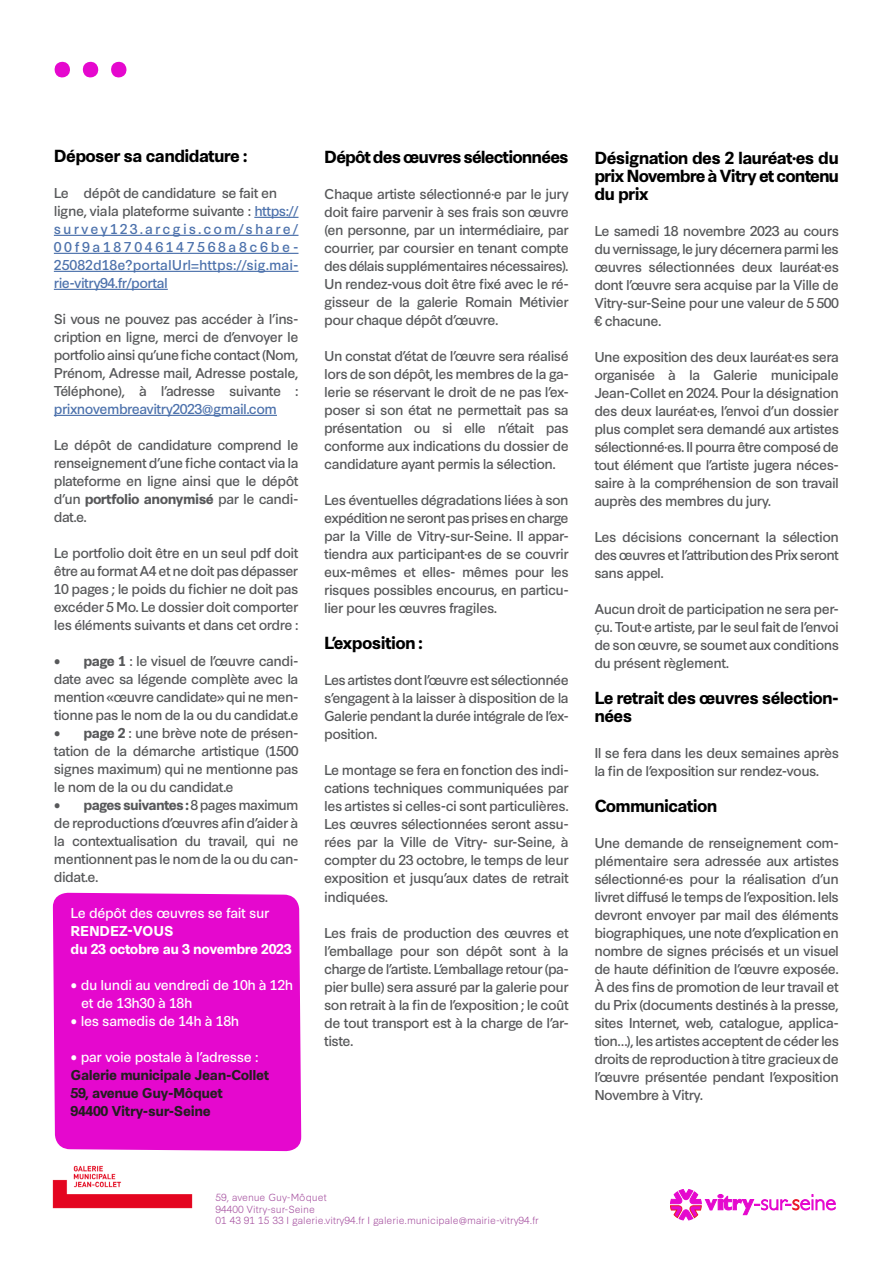
<style>
.page{position:relative;width:893px;height:1263px;background:#fff}
.page>*{position:absolute;margin:0;border:0;box-sizing:border-box;transform-origin:0 0}
.texte_anglais{font:700 16.5px/18px "Synthese";letter-spacing:-.045em;color:#000;text-align:justify}
.texte_anglais-2{font:13.5px/18px "Synthese";letter-spacing:-.04em;color:#57585a;text-align:justify}
.texte_anglais-3{font:13.5px/18px "Synthese";letter-spacing:-.005em;color:#4d72ac}
.t1{font:13.5px/18px "Synthese";letter-spacing:-.03em;color:#fff}
.t2{font:700 13.5px/18px "Synthese";letter-spacing:-.03em;color:#231f20}
.t3{font:700 13.5px "Synthese";letter-spacing:-.03em;color:#fff}
.t4{font:300 9.75px "Synthese";color:#a44e9e}
.s1{color:#57585a}
.s2{color:#4d72ac}
.s3{font-weight:700}
</style>
<div class="page">
<hr style="left:254px;top:217px;width:44px;height:1px;background:#4d72ac">
<hr style="left:54px;top:235px;width:244px;height:1px;background:#4d72ac">
<hr style="left:54px;top:253px;width:244px;height:1px;background:#4d72ac">
<hr style="left:54px;top:271px;width:244px;height:1px;background:#4d72ac">
<hr style="left:54px;top:289px;width:114px;height:1px;background:#4d72ac">
<hr style="left:54px;top:415px;width:223px;height:1px;background:#4d72ac">
<svg style="left:54px;top:61px;width:16px;height:17px"></svg>
<svg style="left:82px;top:61px;width:17px;height:17px"></svg>
<svg style="left:111px;top:61px;width:16px;height:17px"></svg>
<svg style="left:670px;top:1189px;width:166px;height:32px"></svg>
<div style="left:53px;top:893px;width:248px;height:258px;background:#e508ce"></div>
<img style="left:52px;top:1165px;width:141px;height:44px">
<p class="texte_anglais" style="left:54px;top:146px;width:195px">Déposer sa candidature :</p>
<p class="texte_anglais-3" style="left:54px;top:183px;width:246px"><span class="s1">Le dépôt de candidature se fait en ligne, viala plateforme suivante :</span> https:// survey123.arcgis.com/share/ 00f9a187046147568a8c6be-25082d18e?portalUrl=https://sig.mai&shy;rie-vitry94.fr/portal</p>
<p class="texte_anglais-2" style="left:54px;top:309px;width:246px">Si vous ne pouvez pas accéder à l’ins&shy;cription en ligne, merci de d’envoyer le portfolio ainsi qu’une fiche contact (Nom, Prénom, Adresse mail, Adresse postale, Téléphone), à l’adresse suivante : <span class="s2">prixnovembreavitry2023@gmail.com</span></p>
<p class="texte_anglais-2" style="left:54px;top:435px;width:246px">Le dépôt de candidature comprend le renseignement d’une fiche contact via la plateforme en ligne ainsi que le dépôt d’un <span class="s3">portfolio anonymisé</span> par le candi&shy;dat.e.</p>
<p class="texte_anglais-2" style="left:54px;top:543px;width:246px">Le portfolio doit être en un seul pdf doit être au format A4 et ne doit pas dépasser 10 pages ; le poids du fichier ne doit pas excéder 5 Mo. Le dossier doit comporter les éléments suivants et dans cet ordre :</p>
<p class="texte_anglais-2" style="left:54px;top:651px;width:246px">• <span class="s3">page 1</span> : le visuel de l’œuvre candi&shy;date avec sa légende complète avec la mention «œuvre candidate» qui ne men&shy;tionne pas le nom de la ou du candidat.e</p>
<p class="texte_anglais-2" style="left:54px;top:723px;width:246px">• <span class="s3">page 2</span> : une brève note de présen&shy;tation de la démarche artistique (1500 signes maximum) qui ne mentionne pas le nom de la ou du candidat.e</p>
<p class="texte_anglais-2" style="left:54px;top:795px;width:246px">• <span class="s3">pages suivantes :</span> 8 pages maximum de reproductions d’œuvres afin d’aider à la contextualisation du travail, qui ne mentionnent pas le nom de la ou du can&shy;didat.e.</p>
<p class="t1" style="left:71px;top:903px;width:200px">Le dépôt des œuvres se fait sur</p>
<p class="t3" style="left:71px;top:920px;width:105px">RENDEZ-VOUS</p>
<p class="t3" style="left:71px;top:938px;width:222px">du 23 octobre au 3 novembre 2023</p>
<p class="t1" style="left:81px;top:975px;width:214px;text-indent:-11px">• du lundi au vendredi de 10h à 12h et de 13h30 à 18h</p>
<p class="t1" style="left:71px;top:1011px;width:170px">• les samedis de 14h à 18h</p>
<p class="t1" style="left:71px;top:1047px;width:189px">• par voie postale à l’adresse :</p>
<p class="t2" style="left:71px;top:1065px;width:200px">Galerie municipale Jean-Collet<br>59, avenue Guy-Môquet<br>94400 Vitry-sur-Seine</p>
<p class="texte_anglais" style="left:324px;top:147px;width:246px">Dépôt des œuvres sélectionnées</p>
<p class="texte_anglais-2" style="left:324px;top:184px;width:246px">Chaque artiste sélectionné·e par le jury doit faire parvenir à ses frais son œuvre (en personne, par un intermédiaire, par courrier, par coursier en tenant compte des délais supplémentaires nécessaires).<br>Un rendez-vous doit être fixé avec le ré&shy;gisseur de la galerie Romain Métivier pour chaque dépôt d’œuvre.</p>
<p class="texte_anglais-2" style="left:324px;top:346px;width:246px">Un constat d’état de l’œuvre sera réalisé lors de son dépôt, les membres de la ga&shy;lerie se réservant le droit de ne pas l’ex&shy;poser si son état ne permettait pas sa présentation ou si elle n’était pas conforme aux indications du dossier de candidature ayant permis la sélection.</p>
<p class="texte_anglais-2" style="left:324px;top:490px;width:246px">Les éventuelles dégradations liées à son expédition ne seront pas prises en charge par la Ville de Vitry-sur-Seine. Il appar&shy;tiendra aux participant·es de se couvrir eux-mêmes et elles- mêmes pour les risques possibles encourus, en particu&shy;lier pour les œuvres fragiles.</p>
<p class="texte_anglais" style="left:324px;top:633px;width:100px">L’exposition :</p>
<p class="texte_anglais-2" style="left:324px;top:670px;width:246px">Les artistes dont l’œuvre est sélectionnée s’engagent à la laisser à disposition de la Galerie pendant la durée intégrale de l’ex&shy;position.</p>
<p class="texte_anglais-2" style="left:324px;top:760px;width:246px">Le montage se fera en fonction des indi&shy;cations techniques communiquées par les artistes si celles-ci sont particulières.<br>Les œuvres sélectionnées seront assu&shy;rées par la Ville de Vitry- sur-Seine, à compter du 23 octobre, le temps de leur exposition et jusqu’aux dates de retrait indiquées.</p>
<p class="texte_anglais-2" style="left:324px;top:922px;width:246px">Les frais de production des œuvres et l’emballage pour son dépôt sont à la charge de l’artiste. L’emballage retour (pa&shy;pier bulle) sera assuré par la galerie pour son retrait à la fin de l’exposition ; le coût de tout transport est à la charge de l’ar&shy;tiste.</p>
<p class="texte_anglais" style="left:594px;top:147px;width:246px">Désignation des 2 lauréat·es du prix Novembre à Vitry et contenu du prix</p>
<p class="texte_anglais-2" style="left:594px;top:221px;width:246px">Le samedi 18 novembre 2023 au cours du vernissage, le jury décernera parmi les œuvres sélectionnées deux lauréat·es dont l’œuvre sera acquise par la Ville de Vitry-sur-Seine pour une valeur de 5 500 € chacune.</p>
<p class="texte_anglais-2" style="left:594px;top:347px;width:246px">Une exposition des deux lauréat·es sera organisée à la Galerie municipale Jean-Collet en 2024. Pour la désignation des deux lauréat·es, l’envoi d’un dossier plus complet sera demandé aux artistes sélectionné·es. Il pourra être composé de tout élément que l’artiste jugera néces&shy;saire à la compréhension de son travail auprès des membres du jury.</p>
<p class="texte_anglais-2" style="left:594px;top:527px;width:246px">Les décisions concernant la sélection des œuvres et l’attribution des Prix seront sans appel.</p>
<p class="texte_anglais-2" style="left:594px;top:599px;width:246px">Aucun droit de participation ne sera per&shy;çu. Tout·e artiste, par le seul fait de l’envoi de son œuvre, se soumet aux conditions du présent règlement.</p>
<p class="texte_anglais" style="left:594px;top:687px;width:246px">Le retrait des œuvres sélection&shy;nées</p>
<p class="texte_anglais-2" style="left:594px;top:743px;width:246px">Il se fera dans les deux semaines après la fin de l’exposition sur rendez-vous.</p>
<p class="texte_anglais" style="left:594px;top:795px;width:125px">Communication</p>
<p class="texte_anglais-2" style="left:594px;top:833px;width:246px">Une demande de renseignement com&shy;plémentaire sera adressée aux artistes sélectionné·es pour la réalisation d’un livret diffusé le temps de l’exposition. Iels devront envoyer par mail des éléments biographiques, une note d’explication en nombre de signes précisés et un visuel de haute définition de l’œuvre exposée.<br>À des fins de promotion de leur travail et du Prix (documents destinés à la presse, sites Internet, web, catalogue, applica&shy;tion…), les artistes acceptent de céder les droits de reproduction à titre gracieux de l’œuvre présentée pendant l’exposition Novembre à Vitry.</p>
<p class="t4" style="left:215px;top:1189px;width:113px">59, avenue Guy-Môquet</p>
<p class="t4" style="left:215px;top:1201px;width:101px">94400 Vitry-sur-Seine</p>
<p class="t4" style="left:215px;top:1212px;width:325px">01 43 91 15 33 I galerie.vitry94.fr I galerie.municipale@mairie-vitry94.fr</p>
</div>
